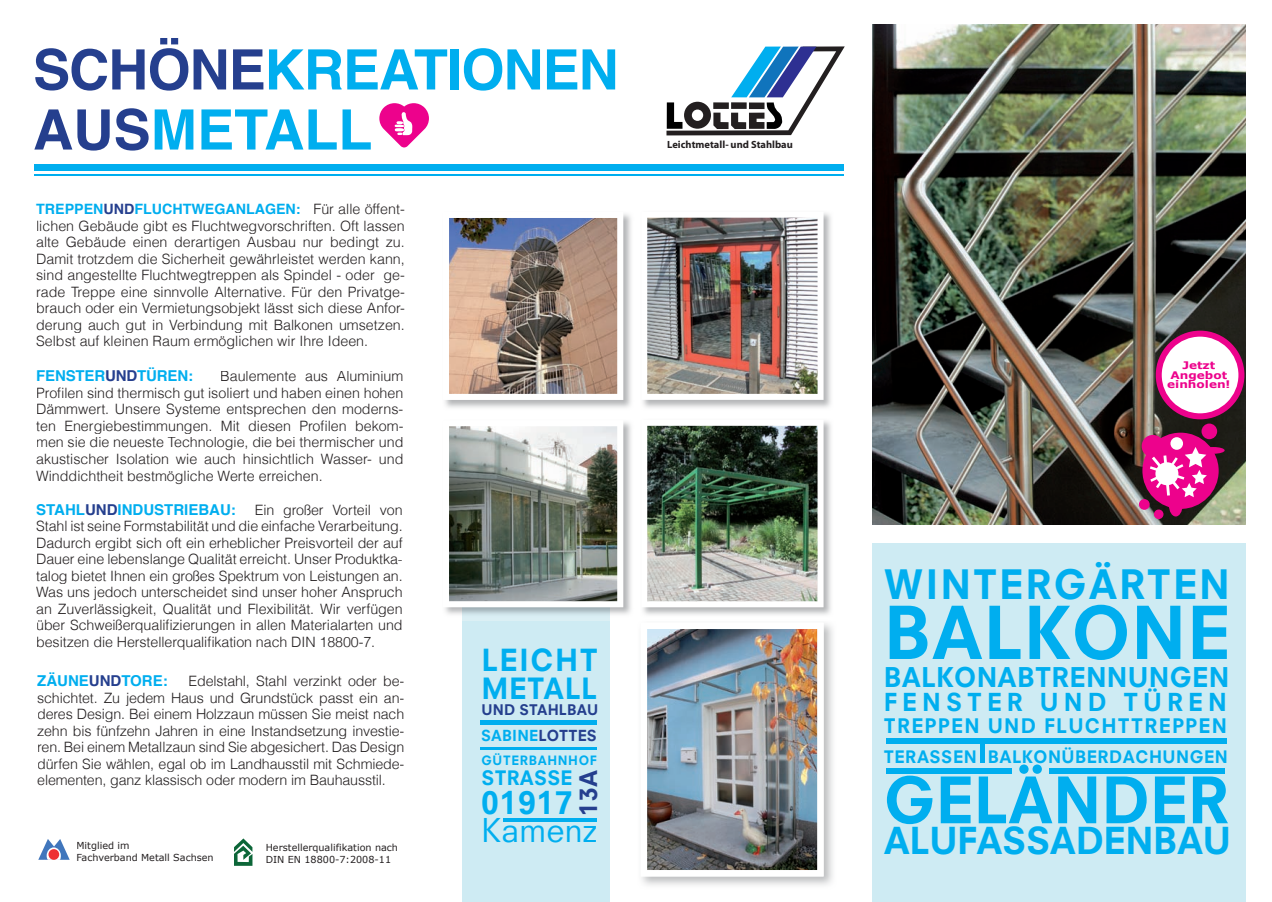
<style>
.page{position:relative;width:1272px;height:902px;background:#fff}
.page>*{position:absolute;margin:0;border:0;box-sizing:border-box;transform-origin:0 0}
.t1{font:800 70.8px "Neuzeit SLT";letter-spacing:.01em;color:#00aeef}
.t2{font:800 62.1px "Neuzeit SLT";color:#00aeef}
.t3{font:700 55.65px/60px "Helvetica";letter-spacing:-.02em;color:#00aeef}
.t4{font:800 39.6px "Neuzeit SLT";letter-spacing:.05em;color:#00aeef}
.t5{font:800 36.3px "Neuzeit SLT";letter-spacing:-.01em;color:#00aeef}
.t6{font:31.95px "Neuzeit SLT";letter-spacing:.01em;color:#00aeef}
.t7{font:800 30.9px "Neuzeit SLT";letter-spacing:.04em;color:#00aeef}
.t8{font:800 29.7px "Neuzeit SLT";letter-spacing:.05em;color:#00aeef}
.t9{font:800 28.65px "Neuzeit SLT";letter-spacing:.02em;color:#00aeef}
.t10{font:800 26.55px "Neuzeit SLT";letter-spacing:.01em;color:#00aeef}
.t11{font:800 24.15px "Neuzeit SLT";letter-spacing:.21em;color:#00aeef}
.t12{font:800 23.7px "Neuzeit SLT";color:#253f8e}
.t13{font:800 19.5px "Neuzeit SLT";letter-spacing:.065em;color:#00aeef}
.t14{font:800 19.5px "Neuzeit SLT";letter-spacing:.01em;color:#00aeef}
.t15{font:800 16.8px "Neuzeit SLT";letter-spacing:.03em;color:#00aeef}
.t16{font:700 15px "Helvetica";letter-spacing:-.01em;color:#00aeef}
.t17{font:800 14.85px "Neuzeit SLT";letter-spacing:.01em;color:#00aeef}
.t18{font:300 14.25px/16.5px "Helvetica LT";letter-spacing:-.005em;color:#231f20;text-align:justify}
.t19{font:700 14.25px "Helvetica";color:#00aeef}
.t20{font:800 14.25px "Neuzeit SLT";letter-spacing:.01em;color:#253f8e}
.t21{font:800 12.6px "Neuzeit SLT";letter-spacing:.05em;color:#00aeef}
.t22{font:700 10.5px "Myriad Pro";letter-spacing:.005em;color:#231f20}
.t23{font:700 10.35px/9.9px "Verdana";color:#ed028c;text-align:center;scale:1.16 1}
.t24{font:9.6px/12.1px "Verdana";color:#231f20}
.s1{color:#253f8e}
.s2{font-family:"Helvetica LT";font-weight:300;color:#231f20}
.s3{font-family:"Helvetica";font-weight:700;font-size:15px;color:#00aeef}
.s4{font-family:"Helvetica";font-weight:700;font-size:15px;color:#253f8e}
</style>
<div class="page">
<div style="left:462px;top:438px;width:147px;height:463px;background:#ceebf3"></div>
<div style="left:872px;top:543px;width:379px;height:358px;background:#ceebf3"></div>
<img style="left:640px;top:622px;width:183px;height:254px">
<img style="left:445px;top:422px;width:186px;height:198px">
<img style="left:462px;top:607px;width:147px;height:13px">
<svg style="left:445px;top:422px;width:178px;height:185px;background:#8d948d"></svg>
<img style="left:445px;top:214px;width:186px;height:194px">
<img style="left:445px;top:214px;width:178px;height:186px">
<img style="left:643px;top:421px;width:188px;height:194px">
<img style="left:643px;top:421px;width:180px;height:186px">
<img style="left:643px;top:213px;width:188px;height:195px">
<img style="left:643px;top:213px;width:180px;height:187px">
<div style="left:34px;top:164px;width:809px;height:6px;background:#00aeef"></div>
<hr style="left:34px;top:174px;width:809px;height:1px;background:#00aeef">
<svg style="left:379px;top:103px;width:50px;height:44px"></svg>
<div style="left:480px;top:720px;width:117px;height:5px;background:#00aeef"></div>
<hr style="left:480px;top:747px;width:117px;height:2px;background:#00aeef">
<hr style="left:503px;top:818px;width:94px;height:3px;background:#00aeef">
<div style="left:885px;top:767px;width:126px;height:6px;background:#00aeef"></div>
<div style="left:1049px;top:767px;width:175px;height:6px;background:#00aeef"></div>
<div style="left:885px;top:738px;width:341px;height:5px;background:#00aeef"></div>
<hr style="left:980px;top:741px;width:4px;height:21px;background:#00aeef">
<img style="left:872px;top:24px;width:374px;height:500px">
<div style="left:1142px;top:432px;width:76px;height:77px;background:#ed028c;border-radius:50%"></div>
<div style="left:1141px;top:435px;width:23px;height:22px;background:#ed028c;border-radius:50%"></div>
<div style="left:1202px;top:447px;width:22px;height:6px;background:#ed028c;border-radius:50%"></div>
<div style="left:1168px;top:494px;width:14px;height:22px;background:#ed028c;border-radius:50%"></div>
<div style="left:1201px;top:423px;width:16px;height:16px;background:#ed028c;border-radius:50%"></div>
<svg style="left:1153px;top:509px;width:10px;height:10px"></svg>
<div style="left:1138px;top:499px;width:11px;height:10px;background:#ed028c;border-radius:50%"></div>
<div style="left:1170px;top:437px;width:12px;height:13px;background:#fff;border-radius:50%"></div>
<svg style="left:1149px;top:447px;width:57px;height:50px"></svg>
<svg style="left:1155px;top:330px;width:89px;height:89px"></svg>
<svg style="left:38px;top:839px;width:32px;height:20px"></svg>
<div style="left:48px;top:849px;width:11px;height:10px;background:#ee3034;border-radius:50%"></div>
<svg style="left:234px;top:838px;width:18px;height:27px"></svg>
<svg style="left:666px;top:46px;width:178px;height:89px"></svg>
<div style="left:1246px;top:21px;width:25px;height:880px;background:#fff"></div>
<h3 class="t3" style="left:33px;top:37px;width:587px"><span class="s1">SCHÖNE</span>KREATIONEN<br><span class="s1">AUS</span>METALL</h3>
<p class="t19" style="left:36px;top:196px;width:370px">TREPPEN<span class="s1">UND</span>FLUCHTWEGANLAGEN: <span class="s2">Für alle öffent-</span></p>
<p class="t18" style="left:36px;top:217px;width:370px">lichen Gebäude gibt es Fluchtwegvorschriften. Oft lassen alte Gebäude einen derartigen Ausbau nur bedingt zu.<br>Damit trotzdem die Sicherheit gewährleistet werden kann, sind angestellte Fluchtwegtreppen als Spindel - oder ge&shy;rade Treppe eine sinnvolle Alternative. Für den Privatge&shy;brauch oder ein Vermietungsobjekt lässt sich diese Anfor&shy;derung auch gut in Verbindung mit Balkonen umsetzen.<br>Selbst auf kleinen Raum ermöglichen wir Ihre Ideen.</p>
<p class="t16" style="left:36px;top:362px;width:158px">FENSTER<span class="s1">UND</span>TÜREN:</p>
<p class="t18" style="left:36px;top:368px;width:369px;text-indent:184px">Baulemente aus Aluminium Profilen sind thermisch gut isoliert und haben einen hohen Dämmwert. Unsere Systeme entsprechen den moderns&shy;ten Energiebestimmungen. Mit diesen Profilen bekom&shy;men sie die neueste Technologie, die bei thermischer und akustischer Isolation wie auch hinsichtlich Wasser- und Winddichtheit bestmögliche Werte erreichen.</p>
<p class="t18" style="left:36px;top:501px;width:368px"><span class="s3">STAHL</span><span class="s4">UND</span><span class="s3">INDUSTRIEBAU:</span> Ein großer Vorteil von Stahl ist seine Formstabilität und die einfache Verarbeitung.<br>Dadurch ergibt sich oft ein erheblicher Preisvorteil der auf Dauer eine lebenslange Qualität erreicht. Unser Produktka&shy;talog bietet Ihnen ein großes Spektrum von Leistungen an.<br>Was uns jedoch unterscheidet sind unser hoher Anspruch an Zuverlässigkeit, Qualität und Flexibilität. Wir verfügen über Schweißerqualifizierungen in allen Materialarten und besitzen die Herstellerqualifikation nach DIN 18800-7.</p>
<p class="t16" style="left:37px;top:667px;width:132px">ZÄUNE<span class="s1">UND</span>TORE:</p>
<p class="t18" style="left:37px;top:672px;width:368px;text-indent:151px">Edelstahl, Stahl verzinkt oder be&shy;schichtet. Zu jedem Haus und Grundstück passt ein an&shy;deres Design. Bei einem Holzzaun müssen Sie meist nach zehn bis fünfzehn Jahren in eine Instandsetzung investie&shy;ren. Bei einem Metallzaun sind Sie abgesichert. Das Design dürfen Sie wählen, egal ob im Landhausstil mit Schmiede&shy;elementen, ganz klassisch oder modern im Bauhausstil.</p>
<p class="t24" style="left:76px;top:839px;width:139px">Mitglied im<br>Fachverband Metall Sachsen</p>
<p class="t24" style="left:266px;top:840px;width:134px">Herstellerqualifikation nach<br>DIN EN 18800-7:2008-11</p>
<h3 class="t8" style="left:481px;top:642px;width:118px">LEICHT</h3>
<h3 class="t9" style="left:481px;top:670px;width:117px">METALL</h3>
<p class="t20" style="left:481px;top:700px;width:118px">UND STAHLBAU</p>
<p class="t17" style="left:481px;top:726px;width:117px">SABINE<span class="s1">LOTTES</span></p>
<p class="t21" style="left:481px;top:752px;width:117px">GÜTERBAHNHOF</p>
<h3 class="t14" style="left:481px;top:766px;width:92px">STRASSE</h3>
<h3 class="t7" style="left:481px;top:783px;width:92px">01917</h3>
<h3 class="t6" style="left:481px;top:811px;width:117px">Kamenz</h3>
<h3 class="t12" style="left:574px;top:815px;width:47px;rotate:-90deg">13A</h3>
<p class="t22" style="left:667px;top:138px;width:127px">Leichtmetall- und Stahlbau</p>
<p class="t23" style="left:1167px;top:359px;width:56px">Jetzt<br>Angebot einholen!</p>
<h3 class="t4" style="left:883px;top:560px;width:348px">WINTERGÄRTEN</h3>
<h1 class="t1" style="left:883px;top:589px;width:348px">BALKONE</h1>
<h3 class="t10" style="left:883px;top:660px;width:347px">BALKONABTRENNUNGEN</h3>
<h3 class="t11" style="left:883px;top:687px;width:344px">FENSTER UND TÜREN</h3>
<h3 class="t13" style="left:883px;top:714px;width:345px">TREPPEN UND FLUCHTTREPPEN</h3>
<p class="t15" style="left:883px;top:746px;width:346px">TERASSEN BALKONÜBERDACHUNGEN</p>
<h2 class="t2" style="left:883px;top:762px;width:347px">GELÄNDER</h2>
<h3 class="t5" style="left:883px;top:818px;width:349px">ALUFASSADENBAU</h3>
</div>
